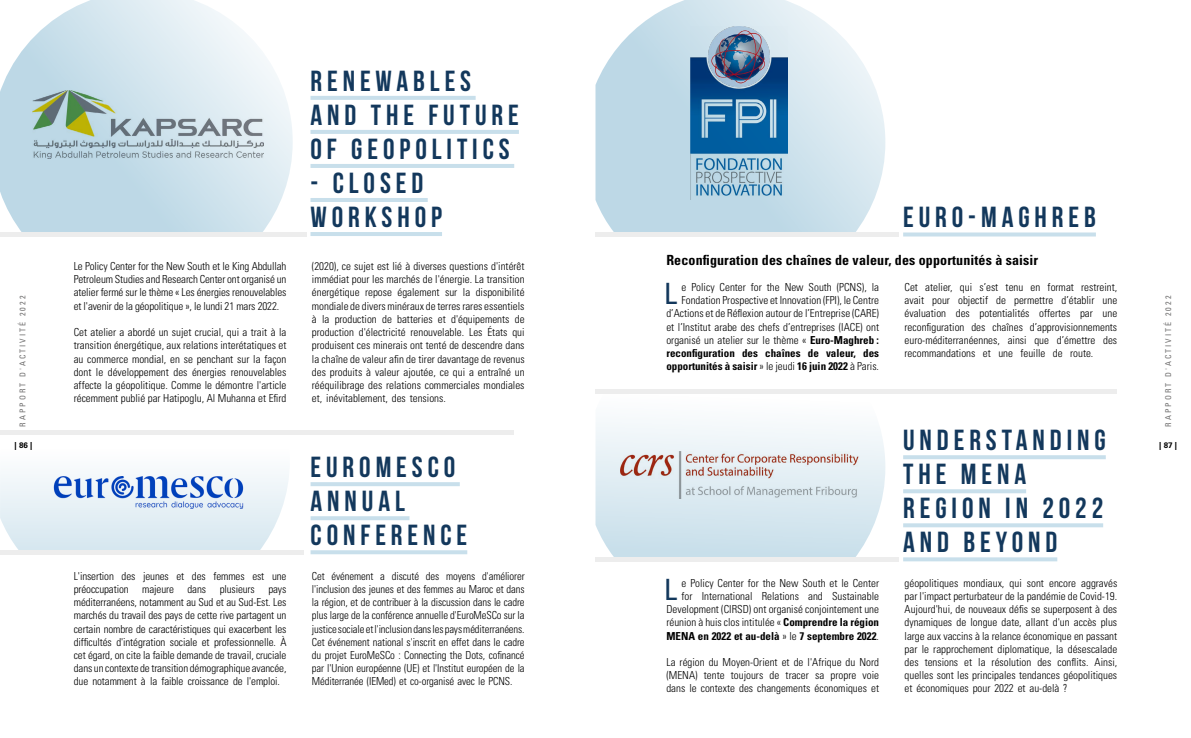
<style>
.page{position:relative;width:1191px;height:738px;background:#fff}
.page>*{position:absolute;margin:0;border:0;box-sizing:border-box;transform-origin:0 0}
.t1{font:condensed 29.3px "Univers LT Std";color:#13385c}
.t2{font:29px/34px "Bebas Neue";letter-spacing:.17em;color:#13385c}
.t3{font:700 condensed 14px "Univers LT Std";letter-spacing:.01em;color:#000}
.t4{font:300 condensed 11px/13.2px "Univers LT Std";color:#000;text-align:justify}
.t5{font:condensed 8px "Univers LT Std";letter-spacing:.25em;color:#706f6f}
.t6{font:700 8px "Univers LT Std";color:#000}
.s1{font-weight:700}
</style>
<div class="page">
<svg style="left:595px;top:0;width:290px;height:232px"></svg>
<svg style="left:595px;top:393px;width:290px;height:164px"></svg>
<svg style="left:0;top:434px;width:290px;height:115px"></svg>
<hr style="left:595px;top:232px;width:304px;height:4px;background:#ededed">
<hr style="left:595px;top:389px;width:522px;height:4px;background:#ededed">
<div style="left:0;top:429px;width:513px;height:5px;background:#ededed"></div>
<hr style="left:595px;top:557px;width:304px;height:4px;background:#ededed">
<div style="left:0;top:549px;width:303px;height:5px;background:#ededed"></div>
<svg style="left:903px;top:232px;width:193px;height:4px"></svg>
<hr style="left:903px;top:455px;width:202px;height:4px;background:#c8dfeb">
<svg style="left:903px;top:489px;width:123px;height:4px"></svg>
<svg style="left:903px;top:523px;width:200px;height:4px"></svg>
<svg style="left:903px;top:557px;width:154px;height:4px"></svg>
<hr style="left:310px;top:482px;width:150px;height:4px;background:#c8dfeb">
<hr style="left:310px;top:516px;width:99px;height:4px;background:#c8dfeb">
<svg style="left:310px;top:550px;width:157px;height:4px"></svg>
<img style="left:691px;top:27px;width:96px;height:173px">
<img style="left:620px;top:451px;width:240px;height:47px">
<svg style="left:0;top:0;width:293px;height:232px"></svg>
<hr style="left:0;top:232px;width:306px;height:4px;background:#ededed">
<hr style="left:310px;top:96px;width:165px;height:4px;background:#c8dfeb">
<hr style="left:310px;top:130px;width:209px;height:4px;background:#c8dfeb">
<hr style="left:310px;top:164px;width:204px;height:4px;background:#c8dfeb">
<hr style="left:310px;top:198px;width:118px;height:4px;background:#c8dfeb">
<hr style="left:310px;top:232px;width:132px;height:4px;background:#c8dfeb">
<img style="left:32px;top:90px;width:231px;height:68px">
<img style="left:54px;top:475px;width:190px;height:32px">
<h2 class="t2" style="left:310px;top:63px;width:210px">RENEWABLES<br>AND THE FUTURE<br>OF GEOPOLITICS</h2>
<h2 class="t2" style="left:310px;top:165px;width:133px">- CLOSED<br>WORKSHOP</h2>
<h2 class="t2" style="left:903px;top:200px;width:194px">EURO-MAGHREB</h2>
<p class="t3" style="left:666px;top:251px;width:373px">Reconfiguration des chaînes de valeur, des opportunités à saisir</p>
<p class="t4" style="left:312px;top:259px;width:214px">(2020), ce sujet est lié à diverses questions d'intérêt immédiat pour les marchés de l'énergie. La transition énergétique repose également sur la disponibilité mondiale de divers minéraux de terres rares essentiels à la production de batteries et d'équipements de production d'électricité renouvelable. Les États qui produisent ces minerais ont tenté de descendre dans la chaîne de valeur afin de tirer davantage de revenus des produits à valeur ajoutée, ce qui a entraîné un rééquilibrage des relations commerciales mondiales et, inévitablement, des tensions.</p>
<p class="t4" style="left:74px;top:259px;width:214px">Le Policy Center for the New South et le King Abdullah Petroleum Studies and Research Center ont organisé un atelier fermé sur le thème « Les énergies renouvelables et l'avenir de la géopolitique », le lundi 21 mars 2022.</p>
<p class="t4" style="left:74px;top:325px;width:214px">Cet atelier a abordé un sujet crucial, qui a trait à la transition énergétique, aux relations interétatiques et au commerce mondial, en se penchant sur la façon dont le développement des énergies renouvelables affecte la géopolitique. Comme le démontre l'article récemment publié par Hatipoglu, Al Muhanna et Efird</p>
<p class="t4" style="left:666px;top:280px;width:214px;text-align:right">e Policy Center for the New South (PCNS), la Fondation Prospective et Innovation (FPI), le Centre d’Actions et de Réflexion autour de l’Entreprise (CARE) et l’Institut arabe des chefs d’entreprises (IACE) ont organisé un atelier sur le thème « <span class="s1">Euro-Maghreb : reconfiguration des chaînes de valeur, des opportunités à saisir</span> » le jeudi <span class="s1">16 juin 2022</span> à Paris.</p>
<p class="t4" style="left:904px;top:280px;width:214px">Cet atelier, qui s’est tenu en format restreint, avait pour objectif de permettre d’établir une évaluation des potentialités offertes par une reconfiguration des chaînes d’approvisionnements euro-méditerranéennes, ainsi que d’émettre des recommandations et une feuille de route.</p>
<h1 class="t1" style="left:664px;top:275px;width:15px">L</h1>
<p class="t5" style="left:18px;top:426px;width:132px;rotate:-90deg">RAPPORT D'ACTIVITÉ 2022</p>
<p class="t5" style="left:1163px;top:426px;width:132px;rotate:-90deg">RAPPORT D'ACTIVITÉ 2022</p>
<p class="t6" style="left:15px;top:440px;width:19px">| 86 |</p>
<p class="t6" style="left:1159px;top:440px;width:19px">| 87 |</p>
<h2 class="t2" style="left:903px;top:422px;width:204px">UNDERSTANDING<br>THE MENA<br>REGION IN 2022<br>AND BEYOND</h2>
<h2 class="t2" style="left:310px;top:449px;width:158px">EUROMESCO<br>ANNUAL<br>CONFERENCE</h2>
<p class="t4" style="left:74px;top:568px;width:214px">L'insertion des jeunes et des femmes est une préoccupation majeure dans plusieurs pays méditerranéens, notamment au Sud et au Sud-Est. Les marchés du travail des pays de cette rive partagent un certain nombre de caractéristiques qui exacerbent les difficultés d'intégration sociale et professionnelle. À cet égard, on cite la faible demande de travail, cruciale dans un contexte de transition démographique avancée, due notamment à la faible croissance de l'emploi.</p>
<p class="t4" style="left:312px;top:568px;width:214px">Cet événement a discuté des moyens d'améliorer l'inclusion des jeunes et des femmes au Maroc et dans la région, et de contribuer à la discussion dans le cadre plus large de la conférence annuelle d'EuroMeSCo sur la justice sociale et l'inclusion dans les pays méditerranéens.<br>Cet événement national s'inscrit en effet dans le cadre du projet EuroMeSCo : Connecting the Dots, cofinancé par l'Union européenne (UE) et l'Institut européen de la Méditerranée (IEMed) et co-organisé avec le PCNS.</p>
<p class="t4" style="left:666px;top:575px;width:214px;text-align:right">e Policy Center for the New South et le Center<br>for International Relations and Sustainable Development (CIRSD) ont organisé conjointement une réunion à huis clos intitulée « <span class="s1">Comprendre la région MENA en 2022 et au-delà</span> » le <span class="s1">7 septembre 2022</span>.</p>
<p class="t4" style="left:666px;top:655px;width:214px">La région du Moyen-Orient et de l'Afrique du Nord (MENA) tente toujours de tracer sa propre voie dans le contexte des changements économiques et</p>
<h1 class="t1" style="left:664px;top:570px;width:15px">L</h1>
<p class="t4" style="left:904px;top:575px;width:214px">géopolitiques mondiaux, qui sont encore aggravés par l'impact perturbateur de la pandémie de Covid-19.<br>Aujourd'hui, de nouveaux défis se superposent à des dynamiques de longue date, allant d'un accès plus large aux vaccins à la relance économique en passant par le rapprochement diplomatique, la désescalade des tensions et la résolution des conflits. Ainsi, quelles sont les principales tendances géopolitiques et économiques pour 2022 et au-delà ?</p>
</div>
